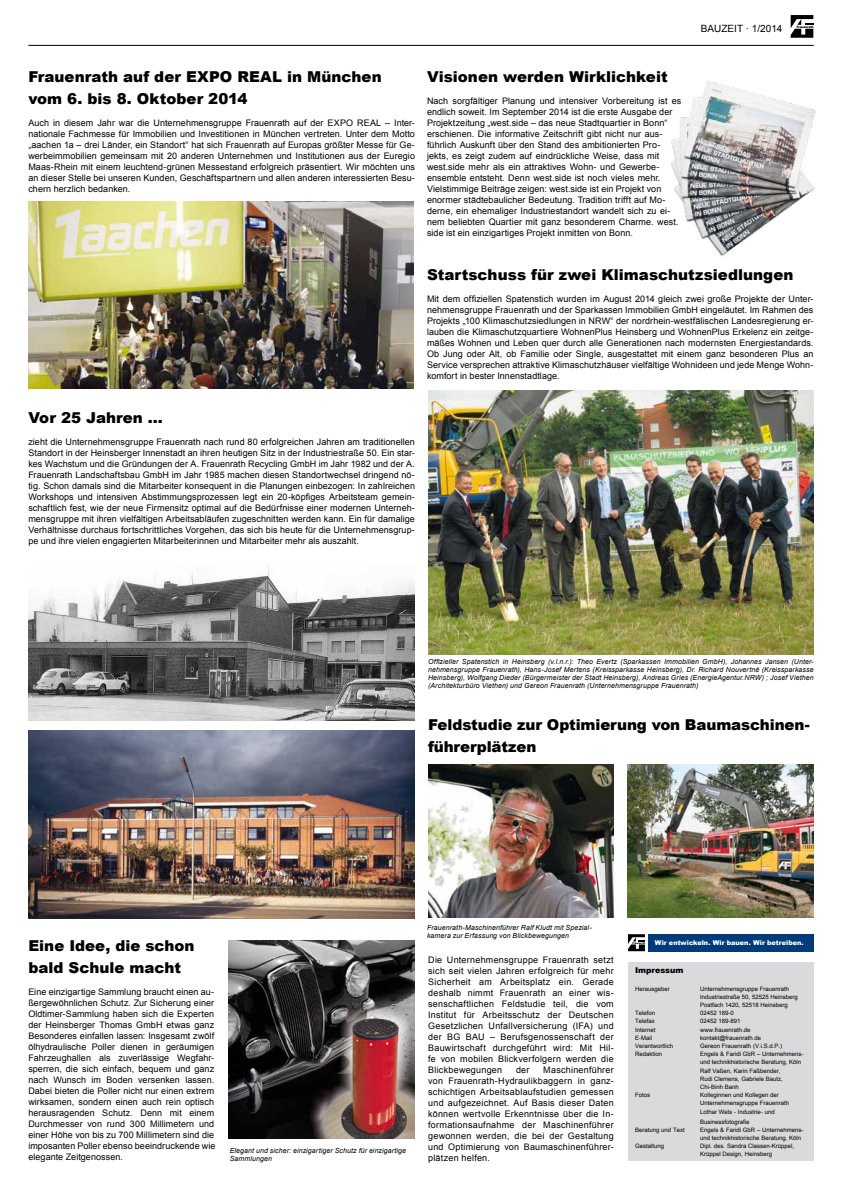
<style>
.page{position:relative;width:842px;height:1191px;background:#fff}
.page>*{position:absolute;margin:0;border:0;box-sizing:border-box;transform-origin:0 0}
.t1{font:900 15px/22px "Arial";color:#000}
.t2{font:10px "Arial";color:#000}
.t3{font:9px/11px "Arial";letter-spacing:.005em;color:#000;text-align:justify}
.t4{font:900 8px "Arial";color:#000}
.t5{font:italic 7px/8px "Arial";letter-spacing:.015em;color:#000}
.t6{font:900 6.6px "Arial";color:#fff}
.t7{font:6px/8.2px "Arial";color:#000}
</style>
<div class="page">
<svg style="left:791px;top:15px;width:22px;height:23px"></svg>
<div style="left:628px;top:962px;width:186px;height:198px;background:#d9dadb"></div>
<div style="left:648px;top:934px;width:166px;height:17px;background:#003b79"></div>
<hr style="left:28px;top:45px;width:786px;height:1px;background:#000">
<svg style="left:628px;top:934px;width:17px;height:17px"></svg>
<img style="left:670px;top:81px;width:146px;height:176px">
<img style="left:428px;top:764px;width:186px;height:153px">
<img style="left:228px;top:940px;width:186px;height:198px">
<img style="left:628px;top:764px;width:186px;height:153px">
<img style="left:28px;top:201px;width:386px;height:187px">
<img style="left:28px;top:566px;width:386px;height:154px">
<img style="left:28px;top:731px;width:386px;height:187px">
<img style="left:428px;top:390px;width:386px;height:264px">
<p class="t2" style="left:701px;top:22px;width:83px">BAUZEIT · 1/2014</p>
<h1 class="t1" style="left:28px;top:65px;width:355px">Frauenrath auf der EXPO REAL in München vom 6. bis 8. Oktober 2014</h1>
<p class="t3" style="left:28px;top:117px;width:388px">Auch in diesem Jahr war die Unternehmensgruppe Frauenrath auf der EXPO REAL – Inter&shy;nationale Fachmesse für Immobilien und Investitionen in München vertreten. Unter dem Motto „aachen 1a – drei Länder, ein Standort“ hat sich Frauenrath auf Europas größter Messe für Ge&shy;werbeimmobilien gemeinsam mit 20 anderen Unternehmen und Institutionen aus der Euregio Maas-Rhein mit einem leuchtend-grünen Messestand erfolgreich präsentiert. Wir möchten uns an dieser Stelle bei unseren Kunden, Geschäftspartnern und allen anderen interessierten Besu&shy;chern herzlich bedanken.</p>
<h1 class="t1" style="left:427px;top:65px;width:242px">Visionen werden Wirklichkeit</h1>
<p class="t3" style="left:427px;top:95px;width:256px;text-align:left">Nach sorgfältiger Planung und intensiver Vorbereitung ist es endlich soweit. Im September 2014 ist die erste Ausgabe der Projektzeitung „west.side – das neue Stadtquartier in Bonn“ erschienen. Die informative Zeitschrift gibt nicht nur aus&shy;führlich Auskunft über den Stand des ambitionierten Pro&shy;jekts, es zeigt zudem auf eindrückliche Weise, dass mit west.side mehr als ein attraktives Wohn- und Gewerbe&shy;ensemble entsteht. Denn west.side ist noch vieles mehr.<br>Vielstimmige Beiträge zeigen: west.side ist ein Projekt von enormer städtebaulicher Bedeutung. Tradition trifft auf Mo&shy;derne, ein ehemaliger Industriestandort wandelt sich zu ei&shy;nem beliebten Quartier mit ganz besonderem Charme. west. side ist ein einzigartiges Projekt inmitten von Bonn.</p>
<h1 class="t1" style="left:427px;top:263px;width:368px">Startschuss für zwei Klimaschutzsiedlungen</h1>
<p class="t3" style="left:427px;top:293px;width:388px">Mit dem offiziellen Spatenstich wurden im August 2014 gleich zwei große Projekte der Unter&shy;nehmensgruppe Frauenrath und der Sparkassen Immobilien GmbH eingeläutet. Im Rahmen des Projekts „100 Klimaschutzsiedlungen in NRW“ der nordrhein-westfälischen Landesregierung er&shy;lauben die Klimaschutzquartiere WohnenPlus Heinsberg und WohnenPlus Erkelenz ein zeitge&shy;mäßes Wohnen und Leben quer durch alle Generationen nach modernsten Energiestandards.<br>Ob Jung oder Alt, ob Familie oder Single, ausgestattet mit einem ganz besonderen Plus an Service versprechen attraktive Klimaschutzhäuser vielfältige Wohnideen und jede Menge Wohn&shy;komfort in bester Innenstadtlage.</p>
<h1 class="t1" style="left:28px;top:406px;width:136px">Vor 25 Jahren …</h1>
<p class="t3" style="left:28px;top:436px;width:388px">zieht die Unternehmensgruppe Frauenrath nach rund 80 erfolgreichen Jahren am traditionellen Standort in der Heinsberger Innenstadt an ihren heutigen Sitz in der Industriestraße 50. Ein star&shy;kes Wachstum und die Gründungen der A. Frauenrath Recycling GmbH im Jahr 1982 und der A.<br>Frauenrath Landschaftsbau GmbH im Jahr 1985 machen diesen Standortwechsel dringend nö&shy;tig. Schon damals sind die Mitarbeiter konsequent in die Planungen einbezogen: In zahlreichen Workshops und intensiven Abstimmungsprozessen legt ein 20-köpfiges Arbeitsteam gemein&shy;schaftlich fest, wie der neue Firmensitz optimal auf die Bedürfnisse einer modernen Unterneh&shy;mensgruppe mit ihren vielfältigen Arbeitsabläufen zugeschnitten werden kann. Ein für damalige Verhältnisse durchaus fortschrittliches Vorgehen, das sich bis heute für die Unternehmensgrup&shy;pe und ihre vielen engagierten Mitarbeiterinnen und Mitarbeiter mehr als auszahlt.</p>
<p class="t5" style="left:428px;top:658px;width:387px;text-align:justify">Offizieller Spatenstich in Heinsberg (v.l.n.r.): Theo Evertz (Sparkassen Immobilien GmbH), Johannes Jansen (Unter&shy;nehmensgruppe Frauenrath), Hans-Josef Mertens (Kreissparkasse Heinsberg), Dr. Richard Nouvertné (Kreissparkasse Heinsberg), Wolfgang Dieder (Bürgermeister der Stadt Heinsberg), Andreas Gries (EnergieAgentur.NRW) ; Josef Viethen (Architekturbüro Viethen) und Gereon Frauenrath (Unternehmensgruppe Frauenrath)</p>
<h1 class="t1" style="left:428px;top:713px;width:383px">Feldstudie zur Optimierung von Baumaschinen&shy;führerplätzen</h1>
<h1 class="t1" style="left:28px;top:934px;width:168px">Eine Idee, die schon bald Schule macht</h1>
<p class="t3" style="left:28px;top:986px;width:189px;text-align:left">Eine einzigartige Sammlung braucht einen au&shy;ßergewöhnlichen Schutz. Zur Sicherung einer Oldtimer-Sammlung haben sich die Experten der Heinsberger Thomas GmbH etwas ganz Besonderes einfallen lassen: Insgesamt zwölf ölhydraulische Poller dienen in geräumigen Fahrzeughallen als zuverlässige Wegfahr&shy;sperren, die sich einfach, bequem und ganz nach Wunsch im Boden versenken lassen.<br>Dabei bieten die Poller nicht nur einen extrem wirksamen, sondern einen auch rein optisch herausragenden Schutz. Denn mit einem Durchmesser von rund 300 Millimetern und einer Höhe von bis zu 700 Millimetern sind die imposanten Poller ebenso beeindruckende wie elegante Zeitgenossen.</p>
<p class="t5" style="left:230px;top:1146px;width:178px">Elegant und sicher: einzigartiger Schutz für einzigartige<br>Sammlungen</p>
<p class="t5" style="left:427px;top:923px;width:166px">Frauenrath-Maschinenführer Ralf Kludt mit Spezial&shy;kamera zur Erfassung von Blickbewegungen</p>
<p class="t3" style="left:428px;top:954px;width:187px">Die Unternehmensgruppe Frauenrath setzt sich seit vielen Jahren erfolgreich für mehr Sicherheit am Arbeitsplatz ein. Gerade deshalb nimmt Frauenrath an einer wis&shy;senschaftlichen Feldstudie teil, die vom Institut für Arbeitsschutz der Deutschen Gesetzlichen Unfallversicherung (IFA) und der BG BAU – Berufsgenossenschaft der Bauwirtschaft durchgeführt wird: Mit Hil&shy;fe von mobilen Blickverfolgern werden die Blickbewegungen</p>
<p class="t3" style="left:428px;top:1064px;width:187px;text-indent:115px">Maschinenführer von Frauenrath-Hydraulikbaggern in ganz&shy;schichtigen Arbeitsablaufstudien gemessen und aufgezeichnet. Auf Basis dieser Daten können wertvolle Erkenntnisse über die In&shy;formationsaufnahme der Maschinenführer gewonnen werden, die bei der Gestaltung und Optimierung von Baumaschinenführer&shy;plätzen helfen.</p>
<p class="t3" style="left:516px;top:1064px;width:15px">der</p>
<p class="t6" style="left:655px;top:937px;width:150px">Wir entwickeln. Wir bauen. Wir betreiben.</p>
<p class="t4" style="left:635px;top:964px;width:50px">Impressum</p>
<p class="t7" style="left:635px;top:984px;width:36px">Herausgeber</p>
<p class="t7" style="left:700px;top:984px;width:99px">Unternehmensgruppe Frauenrath<br>Industriestraße 50, 52525 Heinsberg<br>Postfach 1420, 52518 Heinsberg</p>
<p class="t7" style="left:635px;top:1009px;width:22px">Telefon</p>
<p class="t7" style="left:700px;top:1009px;width:35px">02452 189-0</p>
<p class="t7" style="left:635px;top:1017px;width:21px">Telefax</p>
<p class="t7" style="left:700px;top:1017px;width:42px">02452 189-891</p>
<p class="t7" style="left:635px;top:1025px;width:22px">Internet</p>
<p class="t7" style="left:700px;top:1025px;width:52px">www.frauenrath.de</p>
<p class="t7" style="left:635px;top:1033px;width:18px">E-Mail</p>
<p class="t7" style="left:700px;top:1033px;width:63px">kontakt@frauenrath.de</p>
<p class="t7" style="left:635px;top:1042px;width:40px">Verantwortlich</p>
<p class="t7" style="left:700px;top:1042px;width:84px">Gereon Frauenrath (V.i.S.d.P.)</p>
<p class="t7" style="left:635px;top:1050px;width:29px">Redaktion</p>
<p class="t7" style="left:700px;top:1050px;width:105px">Engels &amp; Faridi GbR – Unternehmens&shy;und technikhistorische Beratung, Köln<br>Ralf Vaßen, Karin Faßbender,<br>Rudi Clemens, Gabriele Bautz,<br>Chi-Binh Banh</p>
<p class="t7" style="left:635px;top:1091px;width:17px">Fotos</p>
<p class="t7" style="left:700px;top:1091px;width:91px">Kolleginnen und Kollegen der<br>Unternehmensgruppe Frauenrath</p>
<p class="t7" style="left:700px;top:1108px;width:76px;line-height:9px">Lothar Wels - Industrie- und<br>Businessfotografie</p>
<p class="t7" style="left:635px;top:1125px;width:51px">Beratung und Text</p>
<p class="t7" style="left:700px;top:1125px;width:105px">Engels &amp; Faridi GbR – Unternehmens&shy;und technikhistorische Beratung, Köln</p>
<p class="t7" style="left:635px;top:1142px;width:31px">Gestaltung</p>
<p class="t7" style="left:700px;top:1142px;width:96px">Dipl. des. Sandra Classen-Krüppel,<br>Krüppel Design, Heinsberg</p>
</div>
